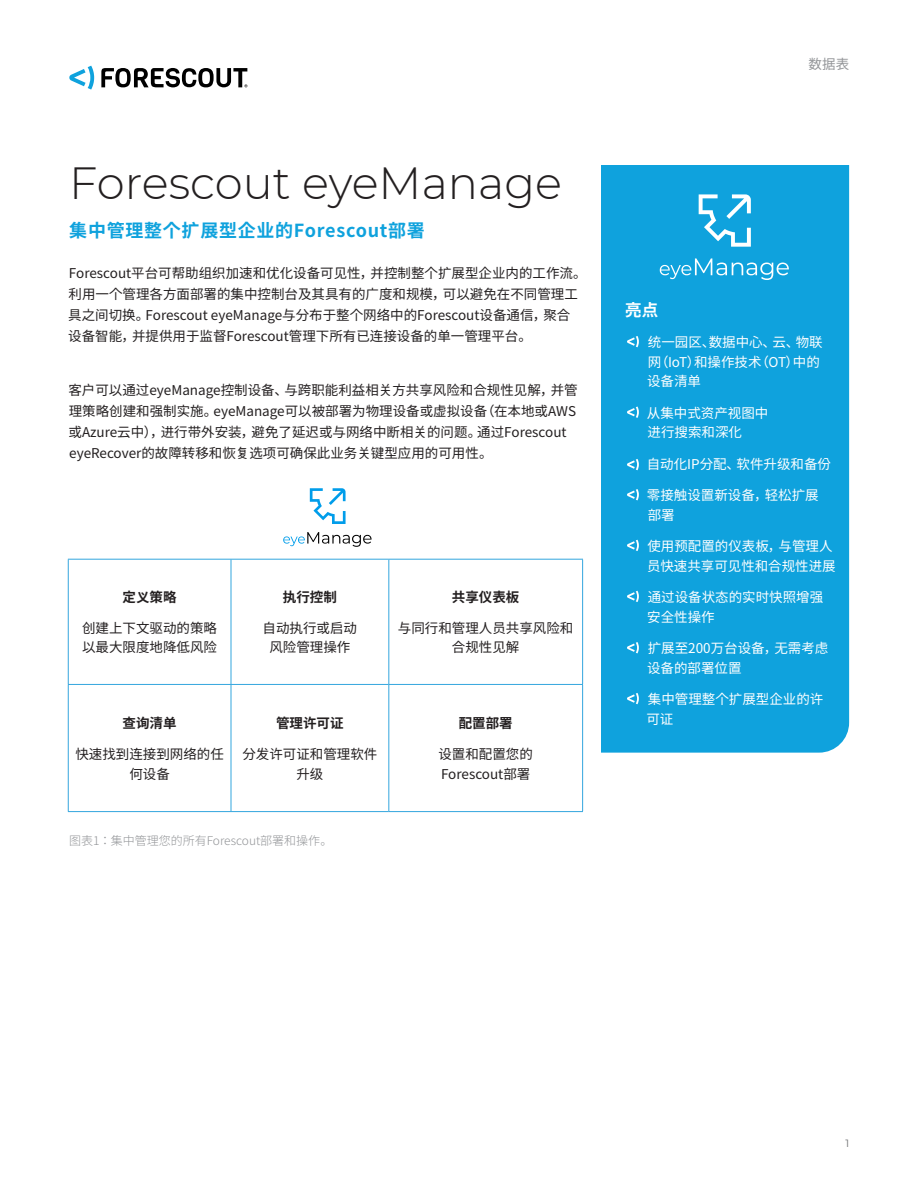
<style>
.page{position:relative;width:918px;height:1188px;background:#fff}
.page>*{position:absolute;margin:0;border:0;box-sizing:border-box;transform-origin:0 0}
.title_small{font:300 45px "Montserrat";color:#231f20}
.title_small-2{font:700 18px "Noto Sans CJ Kjp";letter-spacing:.04em;color:#0fa2dd}
.body{font:700 16.5px "Noto Sans CJ Kjp";color:#fff}
.body_bullets{font:13.5px/21px "Noto Sans CJ Kjp";color:#231f20}
.body-2{font:13.5px/19.5px "Noto Sans CJ Kjp";color:#fff}
.body-3{font:13.5px/19.5px "Noto Sans CJ Kjp";color:#231f20;text-align:center}
.body-4{font:700 13.5px "Noto Sans CJ Kjp";color:#231f20}
.folio{font:13.5px "Noto Sans CJ Kjp";color:#939598}
.t1{font:300 12px "Noto Sans CJ Kjp";color:#939598}
.folio-2{font:10.5px "Montserrat";color:#6c6d70}
</style>
<div class="page">
<svg style="left:69px;top:66px;width:25px;height:24px"></svg>
<svg style="left:101px;top:68px;width:147px;height:20px"></svg>
<div style="left:601px;top:165px;width:248px;height:588px;background:#0fa2dd"></div>
<hr style="left:582px;top:685px;width:1px;height:126px;background:#33a6de">
<hr style="left:389px;top:811px;width:194px;height:1px;background:#33a6de">
<hr style="left:388px;top:560px;width:1px;height:124px;background:#33a6de">
<hr style="left:68px;top:685px;width:1px;height:126px;background:#33a6de">
<hr style="left:68px;top:811px;width:163px;height:1px;background:#33a6de">
<hr style="left:231px;top:685px;width:1px;height:126px;background:#33a6de">
<hr style="left:388px;top:685px;width:1px;height:126px;background:#33a6de">
<hr style="left:231px;top:811px;width:158px;height:1px;background:#33a6de">
<hr style="left:231px;top:560px;width:1px;height:124px;background:#33a6de">
<hr style="left:68px;top:560px;width:1px;height:124px;background:#33a6de">
<hr style="left:582px;top:560px;width:1px;height:124px;background:#33a6de">
<hr style="left:68px;top:684px;width:163px;height:1px;background:#33a6de">
<hr style="left:231px;top:684px;width:158px;height:1px;background:#33a6de">
<hr style="left:389px;top:684px;width:194px;height:1px;background:#33a6de">
<hr style="left:68px;top:559px;width:163px;height:1px;background:#33a6de">
<hr style="left:231px;top:559px;width:158px;height:1px;background:#33a6de">
<hr style="left:389px;top:559px;width:194px;height:1px;background:#33a6de">
<svg style="left:283px;top:532px;width:89px;height:15px"></svg>
<svg style="left:310px;top:488px;width:36px;height:36px"></svg>
<svg style="left:660px;top:258px;width:129px;height:22px;background:#3cb3e3"></svg>
<svg style="left:699px;top:194px;width:52px;height:53px"></svg>
<svg style="left:627px;top:336px;width:12px;height:11px"></svg>
<svg style="left:627px;top:407px;width:12px;height:11px"></svg>
<svg style="left:627px;top:459px;width:12px;height:11px"></svg>
<svg style="left:627px;top:489px;width:12px;height:11px"></svg>
<svg style="left:627px;top:540px;width:12px;height:11px"></svg>
<svg style="left:627px;top:591px;width:12px;height:11px"></svg>
<svg style="left:627px;top:642px;width:12px;height:11px"></svg>
<svg style="left:620px;top:679px;width:19px;height:25px"></svg>
<p class="title_small" style="left:69px;top:153px;width:494px">Forescout eyeManage</p>
<p class="title_small-2" style="left:69px;top:220px;width:357px">集中管理整个扩展型企业的Forescout部署</p>
<p class="body_bullets" style="left:68px;top:263px;width:520px">Forescout平台可帮助组织加速和优化设备可见性，并控制整个扩展型企业内的工作流。利用一个管理各方面部署的集中控制台及其具有的广度和规模，可以避免在不同管理工具之间切换。Forescout eyeManage与分布于整个网络中的Forescout设备通信，聚合设备智能，并提供用于监督Forescout管理下所有已连接设备的单一管理平台。</p>
<p class="body_bullets" style="left:68px;top:380px;width:511px">客户可以通过eyeManage控制设备、与跨职能利益相关方共享风险和合规性见解，并管理策略创建和强制实施。eyeManage可以被部署为物理设备或虚拟设备（在本地或AWS或Azure云中），进行带外安装，避免了延迟或与网络中断相关的问题。通过Forescout eyeRecover的故障转移和恢复选项可确保此业务关键型应用的可用性。</p>
<p class="body-4" style="left:123px;top:590px;width:55px">定义策略</p>
<p class="body-3" style="left:82px;top:618px;width:136px;text-align:left">创建上下文驱动的策略以最大限度地降低风险</p>
<p class="body-4" style="left:283px;top:590px;width:55px">执行控制</p>
<p class="body-3" style="left:263px;top:618px;width:96px">自动执行或启动风险管理操作</p>
<p class="body-4" style="left:452px;top:590px;width:69px">共享仪表板</p>
<p class="body-3" style="left:398px;top:618px;width:177px">与同行和管理人员共享风险和合规性见解</p>
<p class="body-4" style="left:123px;top:716px;width:55px">查询清单</p>
<p class="body-3" style="left:75px;top:745px;width:150px">快速找到连接到网络的任何设备</p>
<p class="body-4" style="left:276px;top:716px;width:69px">管理许可证</p>
<p class="body-3" style="left:242px;top:745px;width:136px">分发许可证和管理软件升级</p>
<p class="t1" style="left:69px;top:834px;width:265px">图表1 ： 集中管理您的所有Forescout部署和操作。</p>
<p class="body-4" style="left:459px;top:716px;width:55px">配置部署</p>
<p class="body-3" style="left:438px;top:745px;width:96px;text-align:left">设置和配置您的<br>Forescout部署</p>
<p class="folio" style="left:808px;top:57px;width:42px">数据表</p>
<p class="body" style="left:625px;top:300px;width:34px">亮点</p>
<p class="body-2" style="left:647px;top:333px;width:177px">统一园区、数据中心、云、物联网（IoT）和操作技术（OT）中的设备清单</p>
<p class="body-2" style="left:647px;top:403px;width:123px">从集中式资产视图中进行搜索和深化</p>
<p class="body-2" style="left:647px;top:454px;width:186px">自动化IP分配、软件升级和备份</p>
<p class="body-2" style="left:647px;top:486px;width:173px">零接触设置新设备，轻松扩展部署</p>
<p class="body-2" style="left:647px;top:537px;width:190px">使用预配置的仪表板，与管理人员快速共享可见性和合规性进展</p>
<p class="body-2" style="left:647px;top:588px;width:177px">通过设备状态的实时快照增强安全性操作</p>
<p class="body-2" style="left:647px;top:639px;width:183px">扩展至200万台设备，无需考虑设备的部署位置</p>
<p class="body-2" style="left:646px;top:690px;width:179px">集中管理整个扩展型企业的许可证</p>
<p class="folio-2" style="left:845px;top:1137px;width:5px">1</p>
</div>
